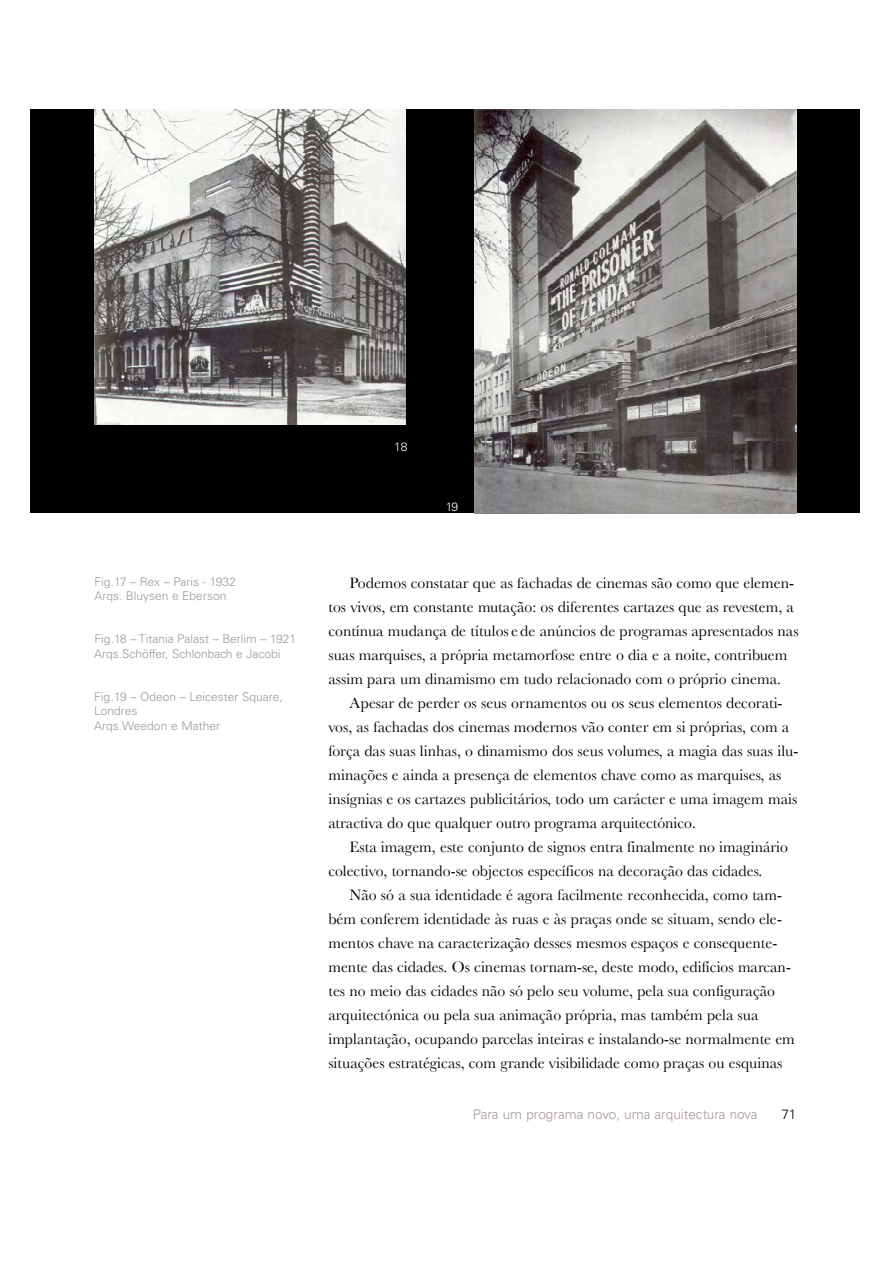
<style>
.page{position:relative;width:893px;height:1263px;background:#fff}
.page>*{position:absolute;margin:0;border:0;box-sizing:border-box;transform-origin:0 0}
.t1{font:15.75px "Baskerville";color:#000}
.t2{font:300 13.5px "Univers";color:#a59a97}
.t3{font:300 13.5px "Univers";color:#000}
.t4{font:300 12px/14.4px "Univers";color:#9a9c98}
.t5{font:300 12px "Univers";color:#fff}
</style>
<div class="page">
<div style="left:31px;top:109px;width:829px;height:404px;background:#000"></div>
<img style="left:94px;top:110px;width:312px;height:315px">
<img style="left:475px;top:109px;width:321px;height:404px">
<p class="t4" style="left:94px;top:575px;width:143px">Fig.17 – Rex – Paris - 1932<br>Arqs. Bluysen e Eberson</p>
<p class="t4" style="left:94px;top:633px;width:203px">Fig.18 – Titania Palast – Berlim – 1921<br>Arqs.Schöffer, Schlonbach e Jacobi</p>
<p class="t4" style="left:94px;top:691px;width:190px">Fig.19 – Odeon – Leicester Square,<br>Londres<br>Arqs.Weedon e Mather</p>
<p class="t5" style="left:394px;top:443px;width:15px">18</p>
<p class="t5" style="left:446px;top:502px;width:14px">19</p>
<p class="t1" style="left:350px;top:574px;width:446px">Podemos constatar que as fachadas de cinemas são como que elemen-</p>
<p class="t1" style="left:328px;top:597px;width:467px">tos vivos, em constante mutação: os diferentes cartazes que as revestem, a</p>
<p class="t1" style="left:328px;top:622px;width:472px">contínua mudança de títulos e de anúncios de programas apresentados nas</p>
<p class="t1" style="left:328px;top:646px;width:460px">suas marquises, a própria metamorfose entre o dia e a noite, contribuem</p>
<p class="t1" style="left:328px;top:669px;width:454px">assim para um dinamismo em tudo relacionado com o próprio cinema.</p>
<p class="t1" style="left:350px;top:694px;width:434px">Apesar de perder os seus ornamentos ou os seus elementos decorati-</p>
<p class="t1" style="left:328px;top:718px;width:462px">vos, as fachadas dos cinemas modernos vão conter em si próprias, com a</p>
<p class="t1" style="left:328px;top:741px;width:471px">força das suas linhas, o dinamismo dos seus volumes, a magia das suas ilu-</p>
<p class="t1" style="left:328px;top:766px;width:454px">minações e ainda a presença de elementos chave como as marquises, as</p>
<p class="t1" style="left:328px;top:790px;width:470px">insígnias e os cartazes publicitários, todo um carácter e uma imagem mais</p>
<p class="t1" style="left:328px;top:813px;width:369px">atractiva do que qualquer outro programa arquitectónico.</p>
<p class="t1" style="left:350px;top:838px;width:440px">Esta imagem, este conjunto de signos entra finalmente no imaginário</p>
<p class="t1" style="left:328px;top:862px;width:436px">colectivo, tornando-se objectos específicos na decoração das cidades.</p>
<p class="t1" style="left:350px;top:885px;width:434px">Não só a sua identidade é agora facilmente reconhecida, como tam-</p>
<p class="t1" style="left:328px;top:910px;width:455px">bém conferem identidade às ruas e às praças onde se situam, sendo ele-</p>
<p class="t1" style="left:328px;top:934px;width:450px">mentos chave na caracterização desses mesmos espaços e consequente-</p>
<p class="t1" style="left:328px;top:957px;width:464px">mente das cidades. Os cinemas tornam-se, deste modo, edifícios marcan-</p>
<p class="t1" style="left:328px;top:982px;width:448px">tes no meio das cidades não só pelo seu volume, pela sua configuração</p>
<p class="t1" style="left:328px;top:1006px;width:432px">arquitectónica ou pela sua animação própria, mas também pela sua</p>
<p class="t1" style="left:328px;top:1029px;width:468px">implantação, ocupando parcelas inteiras e instalando-se normalmente em</p>
<p class="t1" style="left:328px;top:1054px;width:456px">situações estratégicas, com grande visibilidade como praças ou esquinas</p>
<p class="t2" style="left:473px;top:1109px;width:286px">Para um programa novo, uma arquitectura nova</p>
<p class="t3" style="left:781px;top:1109px;width:17px">71</p>
</div>
